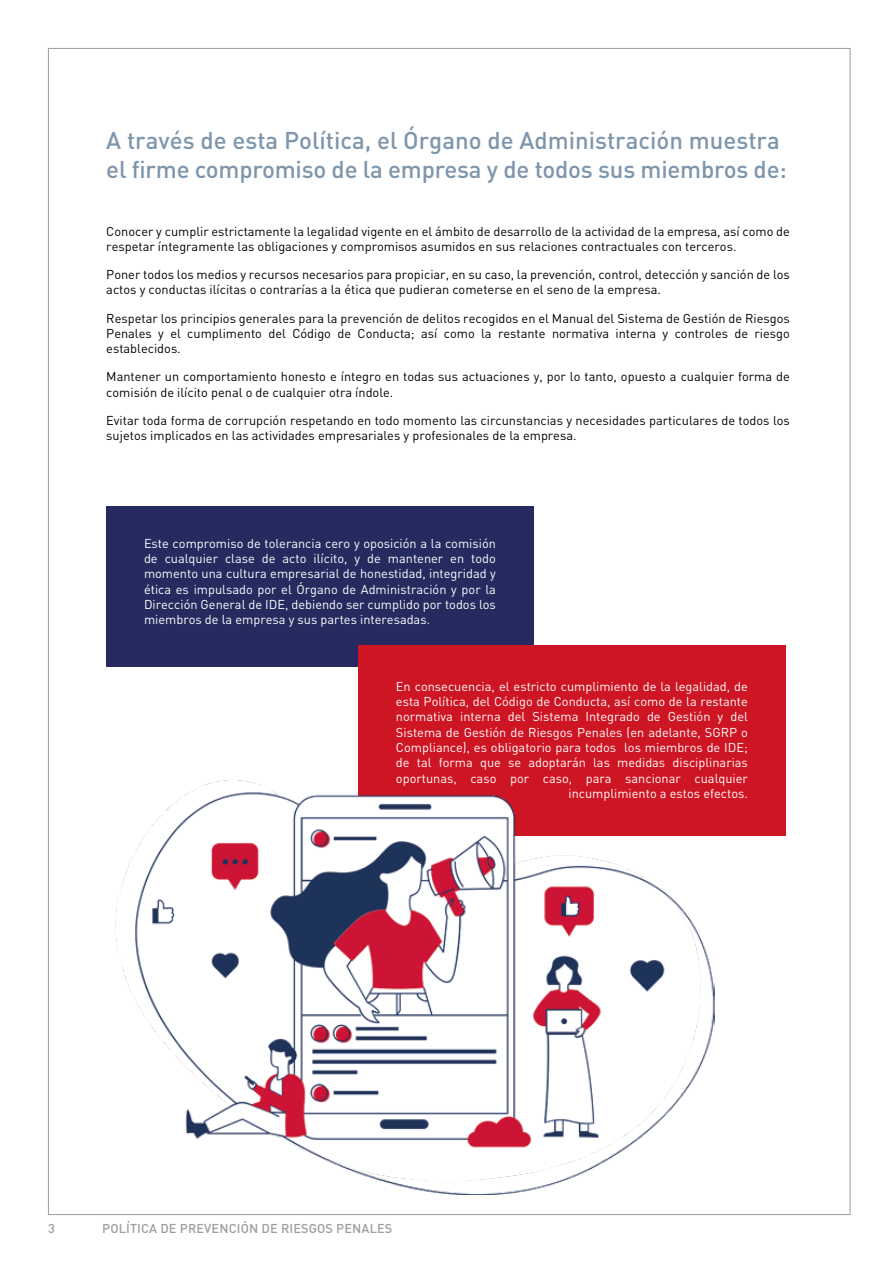
<style>
.page{position:relative;width:893px;height:1263px;background:#fff}
.page>*{position:absolute;margin:0;border:0;box-sizing:border-box;transform-origin:0 0}
.t1{font:500 24px "DIN Pro";color:#7e96ad}
.t2{font:500 24px "DIN Pro";letter-spacing:-.01em;color:#7d96ac}
.t3{font:12.75px/15.3px "DIN Pro";color:#010101}
.t4{font:12.75px/15.3px "DIN Pro";color:#fff;text-align:justify}
.t5{font:500 12.75px "DIN Pro";letter-spacing:.01em;color:#9d9d9c}
.t6{font:500 12.75px "DIN Pro";color:#9e9d9c}
</style>
<div class="page">
<div style="left:106px;top:506px;width:428px;height:160px;background:#252b5f"></div>
<div style="left:358px;top:645px;width:428px;height:190px;background:#ce1523"></div>
<img style="left:115px;top:780px;width:600px;height:415px">
<h1 class="t1" style="left:106px;top:124px;width:675px">A través de esta Política, el Órgano de Administración muestra</h1>
<h1 class="t2" style="left:106px;top:153px;width:682px">el firme compromiso de la empresa y de todos sus miembros de:</h1>
<p class="t3" style="left:106px;top:223px;width:685px">Conocer y cumplir estrictamente la legalidad vigente en el ámbito de desarrollo de la actividad de la empresa, así como de respetar íntegramente las obligaciones y compromisos asumidos en sus relaciones contractuales con terceros.</p>
<p class="t3" style="left:106px;top:266px;width:685px">Poner todos los medios y recursos necesarios para propiciar, en su caso, la prevención, control, detección y sanción de los actos y conductas ilícitas o contrarías a la ética que pudieran cometerse en el seno de la empresa.</p>
<p class="t3" style="left:106px;top:310px;width:685px;text-align:justify">Respetar los principios generales para la prevención de delitos recogidos en el Manual del Sistema de Gestión de Riesgos Penales y el cumplimento del Código de Conducta; así como la restante normativa interna y controles de riesgo establecidos.</p>
<p class="t3" style="left:106px;top:368px;width:685px">Mantener un comportamiento honesto e íntegro en todas sus actuaciones y, por lo tanto, opuesto a cualquier forma de comisión de ilícito penal o de cualquier otra índole.</p>
<p class="t3" style="left:106px;top:412px;width:685px">Evitar toda forma de corrupción respetando en todo momento las circunstancias y necesidades particulares de todos los sujetos implicados en las actividades empresariales y profesionales de la empresa.</p>
<p class="t4" style="left:144px;top:535px;width:353px">Este compromiso de tolerancia cero y oposición a la comisión de cualquier clase de acto ilícito, y de mantener en todo momento una cultura empresarial de honestidad, integridad y ética es impulsado por el Órgano de Administración y por la Dirección General de IDE, debiendo ser cumplido por todos los miembros de la empresa y sus partes interesadas.</p>
<p class="t4" style="left:396px;top:678px;width:353px;text-align:right">En consecuencia, el estricto cumplimiento de la legalidad, de esta Política, del Código de Conducta, así como de la restante normativa interna del Sistema Integrado de Gestión y del Sistema de Gestión de Riesgos Penales (en adelante, SGRP o Compliance), es obligatorio para todos los miembros de IDE; de tal forma que se adoptarán las medidas disciplinarias oportunas, caso por caso, para sancionar cualquier incumplimiento a estos efectos.</p>
<p class="t6" style="left:48px;top:1219px;width:8px">3</p>
<p class="t5" style="left:102px;top:1219px;width:292px">POLÍTICA DE PREVENCIÓN DE RIESGOS PENALES</p>
</div>
